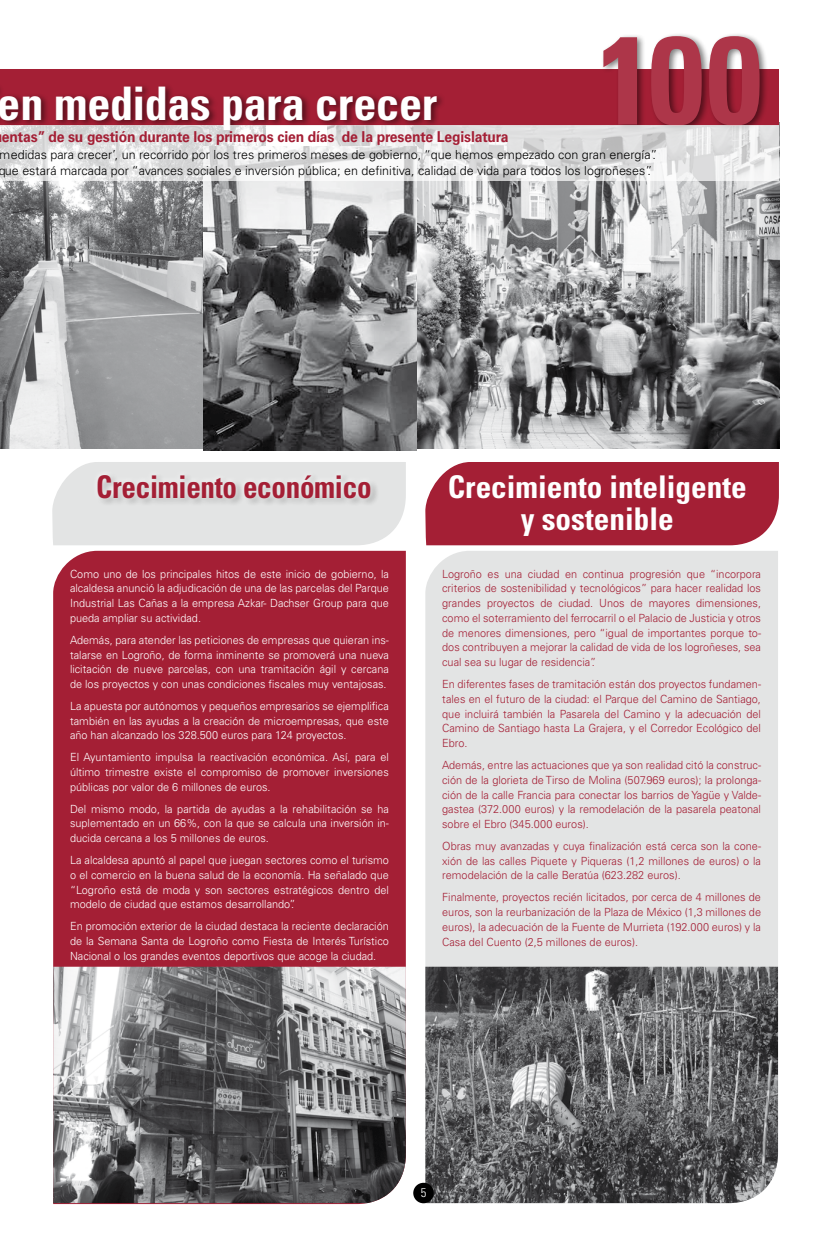
<style>
.page{position:relative;width:833px;height:1241px;background:#fff}
.page>*{position:absolute;margin:0;border:0;box-sizing:border-box;transform-origin:0 0}
.t1{font:700 condensed 125px "Univers LT Std";color:#ad3649}
.t2{font:700 condensed 46.25px "Univers LT Std";letter-spacing:-.01em;color:#fff}
.t3{font:700 condensed 31.25px/32.5px "Univers LT Std";color:#fff;text-align:center}
.t4{font:700 condensed 31.25px "Univers LT Std";letter-spacing:-.01em;color:#a41f35;scale:.93 1}
.t5{font:700 15px "Univers LT Std";letter-spacing:-.01em;color:#a41f35;scale:.93 1}
.t6{font:300 12.5px/15.9px "Univers LT Std";color:#000}
.t7{font:300 condensed 12.5px "Univers LT Std";color:#fff}
.t8{font:300 11.25px/14.8px "Univers LT Std";color:#fff;text-align:justify}
.t9{font:300 11.25px/14.8px "Univers LT Std";color:#a41f35;text-align:justify}
</style>
<div class="page">
<img style="left:0;top:180px;width:204px;height:269px">
<img style="left:416px;top:122px;width:364px;height:327px">
<img style="left:204px;top:180px;width:212px;height:270px">
<div style="left:425px;top:551px;width:353px;height:415px;background:#e3e4e4"></div>
<img style="left:425px;top:966px;width:353px;height:236px">
<div style="left:53px;top:550px;width:353px;height:653px;background:#a41f35"></div>
<img style="left:53px;top:966px;width:353px;height:236px">
<div style="left:425px;top:462px;width:354px;height:83px;background:#a41f35"></div>
<div style="left:52px;top:462px;width:354px;height:83px;background:#e3e4e4"></div>
<div style="left:446px;top:69px;width:333px;height:56px;background:#a41f35"></div>
<div style="left:0;top:64px;width:446px;height:74px;background:#000;opacity:.5"></div>
<div style="left:96px;top:472px;width:283px;height:35px;background:#e1e2e2"></div>
<div style="left:92px;top:468px;width:284px;height:36px;background:linear-gradient(to bottom,#e9eaea,#d8d8d8)"></div>
<div style="left:601px;top:32px;width:168px;height:102px;background:#000;opacity:.5"></div>
<svg style="left:0;top:125px;width:779px;height:55px"></svg>
<div style="left:413px;top:1182px;width:21px;height:20px;background:#000;border-radius:50%"></div>
<h1 class="t1" style="left:597px;top:3px;width:166px">100</h1>
<h2 class="t2" style="left:-2px;top:75px;width:440px">en medidas para crecer</h2>
<h3 class="t5" style="left:2px;top:128px;width:546px">entas” de su gestión durante los primeros cien días de la presente Legislatura</h3>
<p class="t6" style="left:-2px;top:147px;width:661px">medidas para crecer’, un recorrido por los tres primeros meses de gobierno, “que hemos empezado con gran energía”. que estará marcada por “avances sociales e inversión pública; en definitiva, calidad de vida para todos los logroñeses”.</p>
<h3 class="t4" style="left:96px;top:467px;width:297px">Crecimiento económico</h3>
<h3 class="t3" style="left:448px;top:470px;width:300px">Crecimiento inteligente y sostenible</h3>
<p class="t8" style="left:70px;top:566px;width:320px">Como uno de los principales hitos de este inicio de gobierno, la alcaldesa anunció la adjudicación de una de las parcelas del Parque Industrial Las Cañas a la empresa Azkar- Dachser Group para que pueda ampliar su actividad.</p>
<p class="t8" style="left:70px;top:632px;width:320px">Además, para atender las peticiones de empresas que quieran ins&shy;talarse en Logroño, de forma inminente se promoverá una nueva licitación de nueve parcelas, con una tramitación ágil y cercana de los proyectos y con unas condiciones fiscales muy ventajosas.</p>
<p class="t8" style="left:70px;top:698px;width:320px">La apuesta por autónomos y pequeños empresarios se ejemplifica también en las ayudas a la creación de microempresas, que este año han alcanzado los 328.500 euros para 124 proyectos.</p>
<p class="t8" style="left:70px;top:749px;width:320px">El Ayuntamiento impulsa la reactivación económica. Así, para el último trimestre existe el compromiso de promover inversiones públicas por valor de 6 millones de euros.</p>
<p class="t8" style="left:70px;top:801px;width:320px">Del mismo modo, la partida de ayudas a la rehabilitación se ha suplementado en un 66%, con la que se calcula una inversión in&shy;ducida cercana a los 5 millones de euros.</p>
<p class="t8" style="left:70px;top:852px;width:320px">La alcaldesa apuntó al papel que juegan sectores como el turismo o el comercio en la buena salud de la economía. Ha señalado que “Logroño está de moda y son sectores estratégicos dentro del modelo de ciudad que estamos desarrollando”.</p>
<p class="t8" style="left:70px;top:918px;width:320px">En promoción exterior de la ciudad destaca la reciente declaración de la Semana Santa de Logroño como Fiesta de Interés Turístico Nacional o los grandes eventos deportivos que acoge la ciudad.</p>
<p class="t9" style="left:442px;top:566px;width:320px">Logroño es una ciudad en continua progresión que “incorpora criterios de sostenibilidad y tecnológicos” para hacer realidad los grandes proyectos de ciudad. Unos de mayores dimensiones, como el soterramiento del ferrocarril o el Palacio de Justicia y otros de menores dimensiones, pero “igual de importantes porque to&shy;dos contribuyen a mejorar la calidad de vida de los logroñeses, sea cual sea su lugar de residencia”.</p>
<p class="t9" style="left:442px;top:676px;width:320px">En diferentes fases de tramitación están dos proyectos fundamen&shy;tales en el futuro de la ciudad: el Parque del Camino de Santiago, que incluirá también la Pasarela del Camino y la adecuación del Camino de Santiago hasta La Grajera, y el Corredor Ecológico del Ebro.</p>
<p class="t9" style="left:442px;top:757px;width:320px">Además, entre las actuaciones que ya son realidad citó la construc&shy;ción de la glorieta de Tirso de Molina (507.969 euros); la prolonga&shy;ción de la calle Francia para conectar los barrios de Yagüe y Valde&shy;gastea (372.000 euros) y la remodelación de la pasarela peatonal sobre el Ebro (345.000 euros).</p>
<p class="t9" style="left:442px;top:838px;width:320px">Obras muy avanzadas y cuya finalización está cerca son la cone&shy;xión de las calles Piquete y Piqueras (1,2 millones de euros) o la remodelación de la calle Beratúa (623.282 euros).</p>
<p class="t9" style="left:442px;top:889px;width:320px">Finalmente, proyectos recién licitados, por cerca de 4 millones de euros, son la reurbanización de la Plaza de México (1,3 millones de euros), la adecuación de la Fuente de Murrieta (192.000 euros) y la Casa del Cuento (2,5 millones de euros).</p>
<p class="t7" style="left:421px;top:1184px;width:7px">5</p>
</div>
